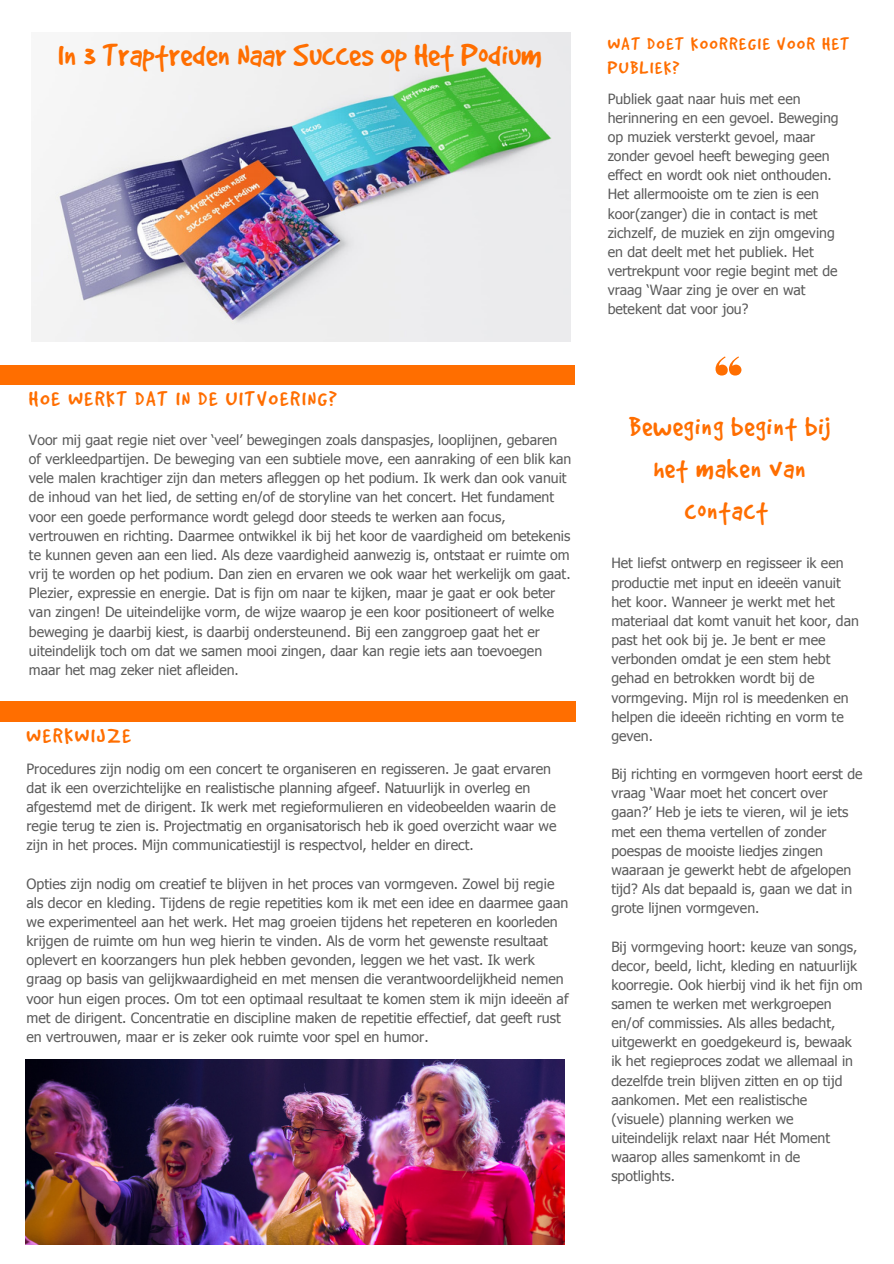
<style>
.page{position:relative;width:894px;height:1264px;background:#fff}
.page>*{position:absolute;margin:0;border:0;box-sizing:border-box;transform-origin:0 0}
.t1{font:34.8px "Good Dog Plain";letter-spacing:.01em;color:#ff6e00}
.t2{font:29.85px/41.7px "Good Dog Plain";letter-spacing:.04em;color:#ff6e00;text-align:center}
.t3{font:23.25px "Good Dog Plain";letter-spacing:.09em;color:#ff6e00}
.t4{font:19.8px/23.7px "Good Dog Plain";letter-spacing:.09em;color:#ff6e00}
.t5{font:14.1px/19.2px "Tahoma";color:#000}
</style>
<div class="page">
<svg style="left:715px;top:356px;width:26px;height:19px"></svg>
<img style="left:32px;top:33px;width:538px;height:308px">
<img style="left:26px;top:1059px;width:538px;height:186px">
<div style="left:0;top:702px;width:575px;height:19px;background:#ff6e00"></div>
<div style="left:0;top:365px;width:575px;height:19px;background:#ff6e00"></div>
<p class="t1" style="left:58px;top:39px;width:485px">In 3 Traptreden Naar Succes Op Het Podium</p>
<p class="t3" style="left:29px;top:388px;width:309px">HOE WERKT DAT IN DE UITVOERING?</p>
<p class="t5" style="left:29px;top:430px;width:544px">Voor mij gaat regie niet over ‘veel’ bewegingen zoals danspasjes, looplijnen, gebaren of verkleedpartijen. De beweging van een subtiele move, een aanraking of een blik kan vele malen krachtiger zijn dan meters afleggen op het podium. Ik werk dan ook vanuit de inhoud van het lied, de setting en/of de storyline van het concert. Het fundament voor een goede performance wordt gelegd door steeds te werken aan focus, vertrouwen en richting. Daarmee ontwikkel ik bij het koor de vaardigheid om betekenis te kunnen geven aan een lied. Als deze vaardigheid aanwezig is, ontstaat er ruimte om vrij te worden op het podium. Dan zien en ervaren we ook waar het werkelijk om gaat.<br>Plezier, expressie en energie. Dat is fijn om naar te kijken, maar je gaat er ook beter van zingen! De uiteindelijke vorm, de wijze waarop je een koor positioneert of welke beweging je daarbij kiest, is daarbij ondersteunend. Bij een zanggroep gaat het er uiteindelijk toch om dat we samen mooi zingen, daar kan regie iets aan toevoegen maar het mag zeker niet afleiden.</p>
<p class="t3" style="left:26px;top:724px;width:106px">WERKWIJZE</p>
<p class="t5" style="left:26px;top:758px;width:531px">Procedures zijn nodig om een concert te organiseren en regisseren. Je gaat ervaren dat ik een overzichtelijke en realistische planning afgeef. Natuurlijk in overleg en afgestemd met de dirigent. Ik werk met regieformulieren en videobeelden waarin de regie terug te zien is. Projectmatig en organisatorisch heb ik goed overzicht waar we zijn in het proces. Mijn communicatiestijl is respectvol, helder en direct.</p>
<p class="t5" style="left:26px;top:873px;width:543px">Opties zijn nodig om creatief te blijven in het proces van vormgeven. Zowel bij regie als decor en kleding. Tijdens de regie repetities kom ik met een idee en daarmee gaan we experimenteel aan het werk. Het mag groeien tijdens het repeteren en koorleden krijgen de ruimte om hun weg hierin te vinden. Als de vorm het gewenste resultaat oplevert en koorzangers hun plek hebben gevonden, leggen we het vast. Ik werk graag op basis van gelijkwaardigheid en met mensen die verantwoordelijkheid nemen voor hun eigen proces. Om tot een optimaal resultaat te komen stem ik mijn ideeën af met de dirigent. Concentratie en discipline maken de repetitie effectief, dat geeft rust en vertrouwen, maar er is zeker ook ruimte voor spel en humor.</p>
<p class="t4" style="left:607px;top:32px;width:243px">WAT DOET KOORREGIE VOOR HET<br>PUBLIEK?</p>
<p class="t5" style="left:607px;top:88px;width:232px">Publiek gaat naar huis met een herinnering en een gevoel. Beweging op muziek versterkt gevoel, maar zonder gevoel heeft beweging geen effect en wordt ook niet onthouden.<br>Het allermooiste om te zien is een koor(zanger) die in contact is met zichzelf, de muziek en zijn omgeving en dat deelt met het publiek. Het vertrekpunt voor regie begint met de vraag ‘Waar zing je over en wat betekent dat voor jou?</p>
<p class="t2" style="left:628px;top:406px;width:203px">Beweging begint bij het maken van contact</p>
<p class="t5" style="left:611px;top:553px;width:249px">Het liefst ontwerp en regisseer ik een productie met input en ideeën vanuit het koor. Wanneer je werkt met het materiaal dat komt vanuit het koor, dan past het ook bij je. Je bent er mee verbonden omdat je een stem hebt gehad en betrokken wordt bij de vormgeving. Mijn rol is meedenken en helpen die ideeën richting en vorm te geven.</p>
<p class="t5" style="left:611px;top:764px;width:252px">Bij richting en vormgeven hoort eerst de vraag ‘Waar moet het concert over gaan?’ Heb je iets te vieren, wil je iets met een thema vertellen of zonder poespas de mooiste liedjes zingen waaraan je gewerkt hebt de afgelopen tijd? Als dat bepaald is, gaan we dat in grote lijnen vormgeven.</p>
<p class="t5" style="left:611px;top:936px;width:253px">Bij vormgeving hoort: keuze van songs, decor, beeld, licht, kleding en natuurlijk koorregie. Ook hierbij vind ik het fijn om samen te werken met werkgroepen en/of commissies. Als alles bedacht, uitgewerkt en goedgekeurd is, bewaak ik het regieproces zodat we allemaal in dezelfde trein blijven zitten en op tijd aankomen. Met een realistische (visuele) planning werken we uiteindelijk relaxt naar Hét Moment waarop alles samenkomt in de spotlights.</p>
</div>
